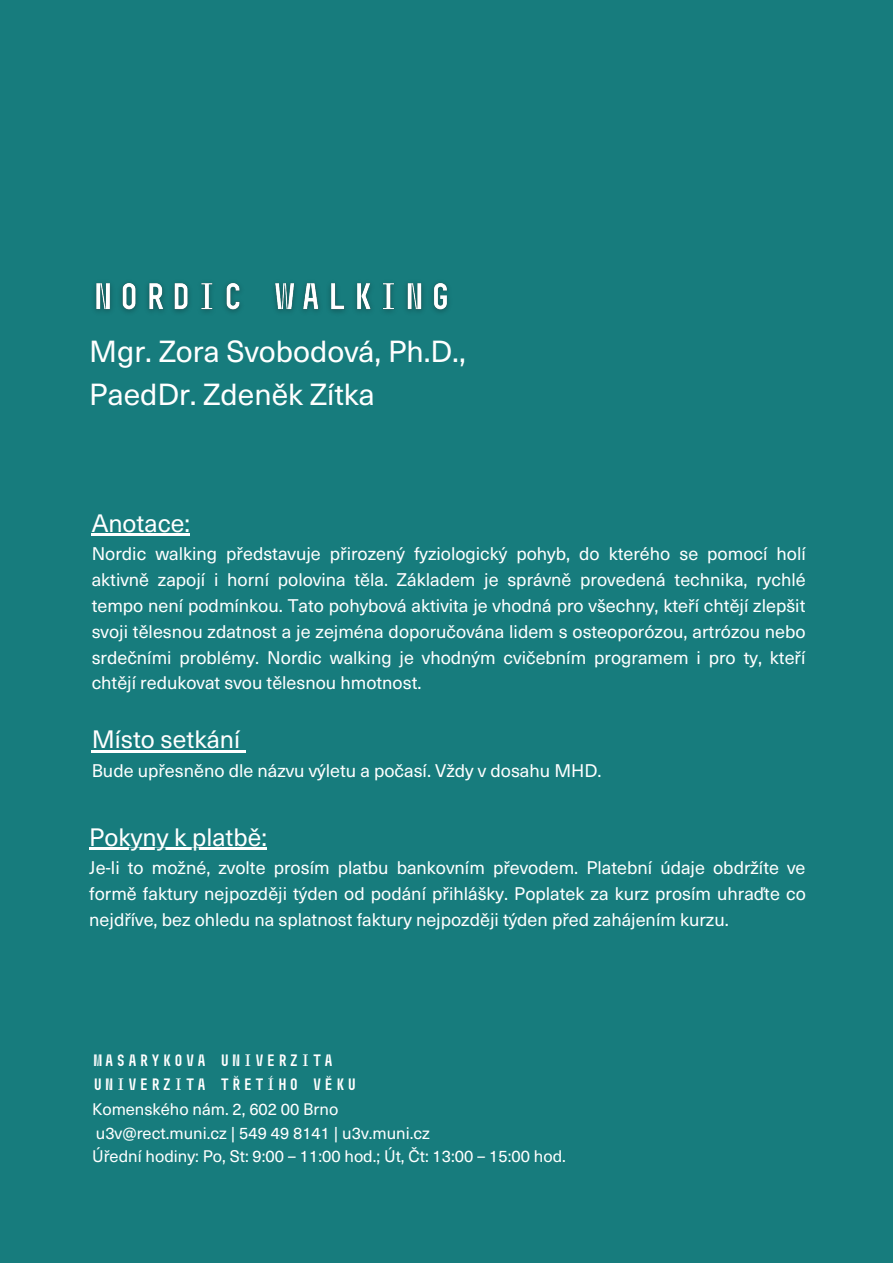
<style>
.page{position:relative;width:893px;height:1264px;background:#fff}
.page>*{position:absolute;margin:0;border:0;box-sizing:border-box;transform-origin:0 0}
.t1{font:30px/43.3px "Neue Haas Unica Pro";color:#fff}
.t2{font:24.75px "Neue Haas Unica Pro";color:#fff}
.t3{font:18px/25.8px "Neue Haas Unica Pro";color:#fff;text-align:justify}
.t4{font:16.5px/23.5px "Neue Haas Unica Pro";color:#fff}
.t5{font:700 16.5px/23.5px "Muni";color:#fff}
</style>
<div class="page">
<div style="left:0;top:0;width:892px;height:1262px;background:#177c7d"></div>
<hr style="left:92px;top:533px;width:98px;height:3px;background:#fff">
<hr style="left:92px;top:750px;width:148px;height:2px;background:#fff">
<svg style="left:240px;top:750px;width:6px;height:2px"></svg>
<img style="left:94px;top:282px;width:355px;height:30px">
<hr style="left:89px;top:847px;width:178px;height:3px;background:#fff">
<h1 class="t1" style="left:89px;top:328px;width:378px">Mgr. Zora Svobodová, Ph.D.,<br>PaedDr. Zdeněk Zítka</h1>
<h2 class="t2" style="left:92px;top:503px;width:100px">Anotace:</h2>
<p class="t3" style="left:92px;top:540px;width:715px">Nordic walking představuje přirozený fyziologický pohyb, do kterého se pomocí holí aktivně zapojí i horní polovina těla. Základem je správně provedená technika, rychlé tempo není podmínkou. Tato pohybová aktivita je vhodná pro všechny, kteří chtějí zlepšit svoji tělesnou zdatnost a je zejména doporučována lidem s osteoporózou, artrózou nebo srdečními problémy. Nordic walking je vhodným cvičebním programem i pro ty, kteří chtějí redukovat svou tělesnou hmotnost.</p>
<h2 class="t2" style="left:92px;top:719px;width:150px">Místo setkání</h2>
<p class="t3" style="left:92px;top:756px;width:511px">Bude upřesněno dle názvu výletu a počasí. Vždy v dosahu MHD.</p>
<h2 class="t2" style="left:89px;top:817px;width:179px">Pokyny k platbě:</h2>
<p class="t3" style="left:89px;top:853px;width:718px">Je-li to možné, zvolte prosím platbu bankovním převodem. Platební údaje obdržíte ve formě faktury nejpozději týden od podání přihlášky. Poplatek za kurz prosím uhraďte co nejdříve, bez ohledu na splatnost faktury nejpozději týden před zahájením kurzu.</p>
<p class="t5" style="left:92px;top:1048px;width:267px">MASARYKOVA UNIVERZITA<br>UNIVERZITA TŘETÍHO VĚKU</p>
<p class="t4" style="left:92px;top:1096px;width:475px">Komenského nám. 2, 602 00 Brno<br>u3v@rect.muni.cz | 549 49 8141 | u3v.muni.cz<br>Úřední hodiny: Po, St: 9:00 – 11:00 hod.; Út, Čt: 13:00 – 15:00 hod.</p>
</div>
